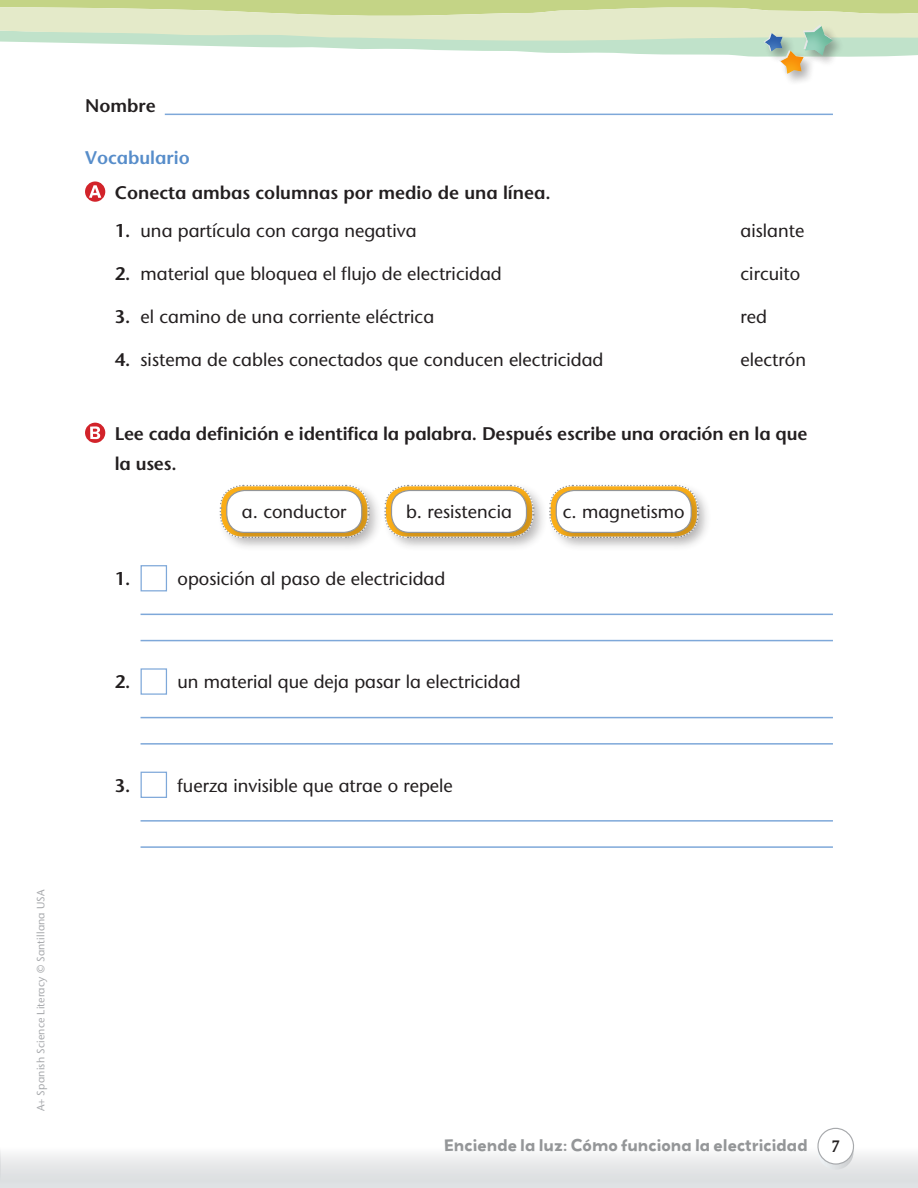
<style>
.page{position:relative;width:918px;height:1188px;background:#fff}
.page>*{position:absolute;margin:0;border:0;box-sizing:border-box;transform-origin:0 0}
.t1{font:18px "Stane Sans";color:#231f20}
.t2{font:600 18px/30px "Stane Sans";letter-spacing:-.01em;color:#231f20}
.t3{font:600 18px "Stane Sans";color:#578dca}
.t4{font:600 16.5px "Stone Informal";color:#231f20;scale:.95 1}
.t5{font:700 15px "Grenadine MVB";color:#949698}
.t6{font:10.5px "Stane Sans";letter-spacing:.015em;color:#a7a9ac}
.s1{font-weight:600}
</style>
<div class="page">
<div style="left:779px;top:50px;width:38px;height:37px;background:#231f20;opacity:.2"></div>
<svg style="left:0;top:0;width:918px;height:76px"></svg>
<hr style="left:165px;top:114px;width:668px;height:1px;background:#7ea8d9">
<div style="left:0;top:1147px;width:918px;height:41px;background:linear-gradient(to bottom,#f9f8f9,#d7dadc)"></div>
<svg style="left:816px;top:1127px;width:40px;height:43px"></svg>
<div style="left:85px;top:181px;width:20px;height:21px;background:#d2232a;border-radius:50%"></div>
<svg style="left:89px;top:185px;width:12px;height:13px"></svg>
<div style="left:85px;top:423px;width:20px;height:20px;background:#d2232a;border-radius:50%"></div>
<svg style="left:90px;top:426px;width:10px;height:13px"></svg>
<svg style="left:549px;top:484px;width:135px;height:44px"></svg>
<div style="left:554px;top:487px;width:152px;height:60px;background:#231f20;opacity:.2"></div>
<div style="left:556px;top:490px;width:135px;height:42px;background:#fff;border-radius:18px"></div>
<div style="left:556px;top:490px;width:136px;height:43px;border:1px solid #949698;border-radius:18px"></div>
<svg style="left:384px;top:484px;width:135px;height:44px"></svg>
<div style="left:389px;top:487px;width:152px;height:60px;background:#231f20;opacity:.2"></div>
<div style="left:392px;top:490px;width:134px;height:42px;background:#fff;border-radius:18px"></div>
<div style="left:391px;top:490px;width:136px;height:43px;border:1px solid #949698;border-radius:18px"></div>
<svg style="left:219px;top:484px;width:135px;height:44px"></svg>
<div style="left:224px;top:487px;width:152px;height:60px;background:#231f20;opacity:.2"></div>
<div style="left:227px;top:490px;width:135px;height:42px;background:#fff;border-radius:18px"></div>
<div style="left:226px;top:490px;width:136px;height:43px;border:1px solid #949698;border-radius:18px"></div>
<div style="left:141px;top:565px;width:26px;height:26px;border:1px solid #7ea8d9"></div>
<hr style="left:141px;top:614px;width:692px;height:1px;background:#7ea8d9">
<hr style="left:141px;top:640px;width:692px;height:1px;background:#7ea8d9">
<div style="left:141px;top:668px;width:26px;height:27px;border:1px solid #7ea8d9"></div>
<hr style="left:141px;top:717px;width:692px;height:1px;background:#7ea8d9">
<hr style="left:141px;top:743px;width:692px;height:2px;background:#7ea8d9">
<div style="left:141px;top:772px;width:26px;height:26px;border:1px solid #7ea8d9"></div>
<hr style="left:141px;top:820px;width:692px;height:2px;background:#7ea8d9">
<hr style="left:141px;top:846px;width:692px;height:2px;background:#7ea8d9">
<p class="t6" style="left:34px;top:1111px;width:224px;rotate:-90deg">A+ Spanish Science Literacy © Santillana USA</p>
<p class="t2" style="left:85px;top:91px;width:72px">Nombre</p>
<p class="t3" style="left:85px;top:147px;width:106px">Vocabulario</p>
<p class="t2" style="left:115px;top:177px;width:437px">Conecta ambas columnas por medio de una línea.</p>
<p class="t1" style="left:115px;top:220px;width:303px"><span class="s1">1.</span> una partícula con carga negativa</p>
<p class="t1" style="left:741px;top:220px;width:65px">aislante</p>
<p class="t1" style="left:115px;top:262px;width:388px"><span class="s1">2.</span> material que bloquea el flujo de electricidad</p>
<p class="t1" style="left:741px;top:262px;width:61px">circuito</p>
<p class="t1" style="left:115px;top:305px;width:321px"><span class="s1">3.</span> el camino de una corriente eléctrica</p>
<p class="t1" style="left:741px;top:305px;width:28px">red</p>
<p class="t1" style="left:115px;top:348px;width:490px"><span class="s1">4.</span> sistema de cables conectados que conducen electricidad</p>
<p class="t1" style="left:741px;top:348px;width:67px">electrón</p>
<p class="t2" style="left:115px;top:418px;width:694px">Lee cada definición e identifica la palabra. Después escribe una oración en la que la uses.</p>
<p class="t1" style="left:242px;top:501px;width:106px">a. conductor</p>
<p class="t1" style="left:406px;top:501px;width:107px">b. resistencia</p>
<p class="t1" style="left:563px;top:501px;width:123px">c. magnetismo</p>
<p class="t2" style="left:115px;top:564px;width:17px">1.</p>
<p class="t1" style="left:178px;top:567px;width:269px">oposición al paso de electricidad</p>
<p class="t2" style="left:115px;top:667px;width:17px">2.</p>
<p class="t1" style="left:178px;top:671px;width:345px">un material que deja pasar la electricidad</p>
<p class="t2" style="left:115px;top:770px;width:17px">3.</p>
<p class="t1" style="left:178px;top:774px;width:277px">fuerza invisible que atrae o repele</p>
<p class="t5" style="left:444px;top:1134px;width:366px">Enciende la luz: Cómo funciona la electricidad</p>
<p class="t4" style="left:831px;top:1136px;width:11px">7</p>
</div>
